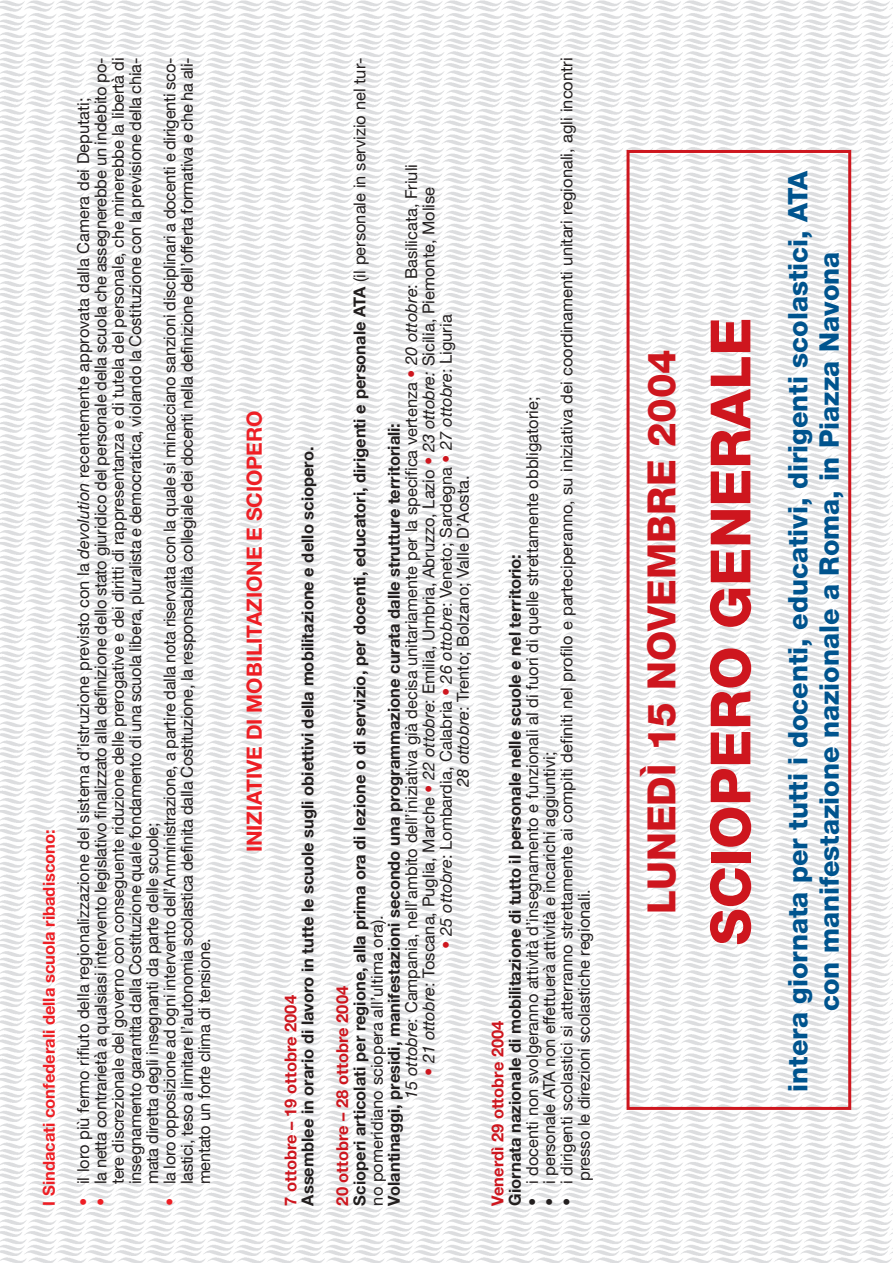
<style>
.page{position:relative;width:893px;height:1263px;background:#fff}
.page>*{position:absolute;margin:0;border:0;box-sizing:border-box;transform-origin:0 0}
.t1{font:800 55.5px "Helvetica Neue";color:#ce161e}
.t2{font:800 39px "Helvetica Neue";color:#ce161e}
.t3{font:800 27px/31.5px "Helvetica Neue";color:#00548e;text-align:center}
.t4{font:700 21px "Helvetica Neue";color:#ee1e24}
.t5{font:16.5px/17.2px "Helvetica Neue";color:#231f1f;text-align:justify}
.t6{font:700 16.5px/17.2px "Helvetica Neue";color:#231f1f}
.t7{font:700 16.5px "Helvetica Neue";color:#ee1e24}
.t8{font:700 16.5px "Helvetica Neue";color:#ce161e}
.s1{color:#ee1e24}
.s2{font-style:italic}
.s3{color:#ce161e}
.s4{font-weight:400}
.s5{font-weight:700}
</style>
<div class="page">
<img style="left:0;top:0;width:892px;height:1263px">
<div style="left:626px;top:150px;width:225px;height:960px;border:3px solid #ce161e"></div>
<p class="t7" style="left:43px;top:1206px;width:378px;rotate:-90deg">I Sindacati confederali della scuola ribadiscono:</p>
<p class="t5" style="left:94px;top:1184px;width:1128px;text-indent:-21px;rotate:-90deg"><span class="s1">•</span> la netta contrarietà a qualsiasi intervento legislativo finalizzato alla definizione dello stato giuridico del personale della scuola che assegnerebbe un indebito po&shy;tere discrezionale del governo con conseguente riduzione delle prerogative e dei diritti di rappresentanza e di tutela del personale, che minerebbe la libertà di insegnamento garantita dalla Costituzione quale fondamento di una scuola libera, pluralista e democratica, violando la Costituzione con la previsione della chia&shy;mata diretta degli insegnanti da parte delle scuole;</p>
<p class="t5" style="left:163px;top:1184px;width:1128px;text-indent:-21px;rotate:-90deg"><span class="s1">•</span> la loro opposizione ad ogni intervento dell’Amministrazione, a partire dalla nota riservata con la quale si minacciano sanzioni disciplinari a docenti e dirigenti sco&shy;lastici, teso a limitare l’autonomia scolastica definita dalla Costituzione, la responsabilità collegiale dei docenti nella definizione dell’offerta formativa e che ha ali&shy;mentato un forte clima di tensione.</p>
<p class="t5" style="left:76px;top:1206px;width:1110px;rotate:-90deg"><span class="s1">•</span> il loro più fermo rifiuto della regionalizzazione del sistema d’istruzione previsto con la <span class="s2">devolution</span> recentemente approvata dalla Camera dei Deputati;</p>
<p class="t4" style="left:247px;top:852px;width:443px;rotate:-90deg">INIZIATIVE DI MOBILITAZIONE E SCIOPERO</p>
<p class="t6" style="left:300px;top:1206px;width:760px;rotate:-90deg">Assemblee in orario di lavoro in tutte le scuole sugli obiettivi della mobilitazione e dello sciopero.</p>
<p class="t8" style="left:284px;top:1206px;width:212px;rotate:-90deg">7 ottobre – 19 ottobre 2004</p>
<p class="t6" style="left:335px;top:1206px;width:1150px;rotate:-90deg"><span class="s3">20 ottobre – 28 ottobre 2004<br></span>Scioperi articolati per regione, alla prima ora di lezione o di servizio, per docenti, educatori, dirigenti e personale ATA <span class="s4">(il personale in servizio nel tur&shy;no pomeridiano sciopera all’ultima ora).</span></p>
<p class="t5" style="left:387px;top:1099px;width:937px;text-indent:-106px;rotate:-90deg"><span class="s5">Volantinaggi, presidi, manifestazioni secondo una programmazione curata dalle strutture territoriali:<br></span><span class="s2">15 ottobre</span>: Campania, nell’ambito dell’iniziativa già decisa unitariamente per la specifica vertenza <span class="s3">•</span> <span class="s2">20 ottobre</span>: Basilicata, Friuli</p>
<p class="t5" style="left:421px;top:1076px;width:891px;rotate:-90deg"><span class="s3">•</span> <span class="s2">21 ottobre</span>: Toscana, Puglia, Marche <span class="s3">•</span> <span class="s2">22 ottobre</span>: Emilia, Umbria, Abruzzo, Lazio <span class="s3">•</span> <span class="s2">23 ottobre:</span> Sicilia, Piemonte, Molise</p>
<p class="t5" style="left:439px;top:949px;width:636px;text-align:center;rotate:-90deg"><span class="s3">•</span> <span class="s2">25 ottobre</span>: Lombardia, Calabria <span class="s3">•</span> <span class="s2">26 ottobre</span>: Veneto; Sardegna <span class="s3">•</span> <span class="s2">27 ottobre</span>: Liguria<br><span class="s2">28 ottobre</span>: Trento; Bolzano; Valle D’Aosta.</p>
<p class="t5" style="left:559px;top:1181px;width:1125px;text-indent:-25px;rotate:-90deg">• i dirigenti scolastici si atterranno strettamente ai compiti definiti nel profilo e parteciperanno, su iniziativa dei coordinamenti unitari regionali, agli incontri presso le direzioni scolastiche regionali.</p>
<p class="t5" style="left:525px;top:1206px;width:810px;rotate:-90deg">• i docenti non svolgeranno attività d’insegnamento e funzionali al di fuori di quelle strettamente obbligatorie;</p>
<p class="t6" style="left:507px;top:1206px;width:653px;rotate:-90deg">Giornata nazionale di mobilitazione di tutto il personale nelle scuole e nel territorio:</p>
<p class="t5" style="left:542px;top:1206px;width:455px;rotate:-90deg">• i personale ATA non effettuerà attività e incarichi aggiuntivi;</p>
<p class="t8" style="left:491px;top:1206px;width:186px;rotate:-90deg">Venerdì 29 ottobre 2004</p>
<h2 class="t2" style="left:647px;top:914px;width:566px;rotate:-90deg">LUNEDÌ 15 NOVEMBRE 2004</h2>
<h1 class="t1" style="left:710px;top:945px;width:629px;rotate:-90deg">SCIOPERO GENERALE</h1>
<h3 class="t3" style="left:784px;top:1092px;width:922px;rotate:-90deg">intera giornata per tutti i docenti, educativi, dirigenti scolastici, ATA con manifestazione nazionale a Roma, in Piazza Navona</h3>
</div>
